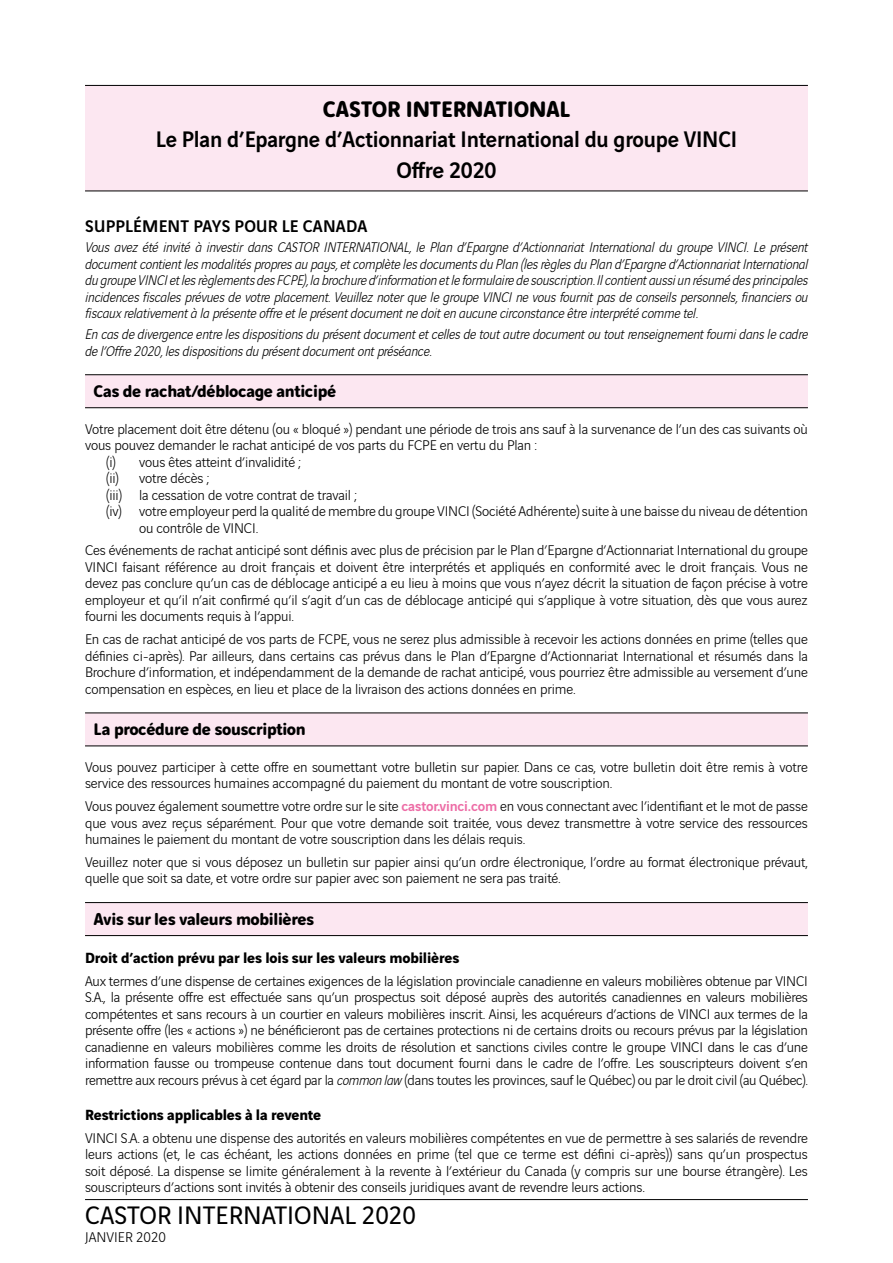
<style>
.page{position:relative;width:893px;height:1263px;background:#fff}
.page>*{position:absolute;margin:0;border:0;box-sizing:border-box;transform-origin:0 0}
.t1{font:27px "Vinci Sans";color:#000}
.t2{font:500 24px/30.8px "Vinci Sans";letter-spacing:-.01em;color:#000;text-align:center;scale:.96 1}
.t3{font:700 24px "Vinci Rounded";letter-spacing:-.01em;color:#000}
.t4{font:700 18px "Vinci Rounded";letter-spacing:-.02em;color:#000}
.t5{font:500 18px "Vinci Sans";letter-spacing:.01em;color:#000}
.t6{font:700 15.75px "Vinci Sans";letter-spacing:-.01em;color:#000}
.t7{font:300 15px/16.5px "Vinci Sans";letter-spacing:-.01em;color:#000;text-align:justify}
.t8{font:italic 300 15px/16.5px "Vinci Sans";letter-spacing:-.01em;color:#000;text-align:justify}
.s1{font-weight:500;color:#ed6da6}
.s2{font-style:italic}
</style>
<div class="page">
<hr style="left:85px;top:1199px;width:723px;height:1px;background:#000">
<div style="left:85px;top:85px;width:723px;height:106px;background:#fce7f1"></div>
<hr style="left:85px;top:85px;width:723px;height:1px;background:#000">
<hr style="left:85px;top:191px;width:723px;height:1px;background:#000">
<div style="left:85px;top:375px;width:723px;height:33px;background:#fce7f1"></div>
<hr style="left:85px;top:374px;width:723px;height:1px;background:#000">
<hr style="left:85px;top:407px;width:723px;height:1px;background:#000">
<div style="left:85px;top:713px;width:723px;height:33px;background:#fce7f1"></div>
<hr style="left:85px;top:712px;width:723px;height:1px;background:#000">
<hr style="left:85px;top:745px;width:723px;height:1px;background:#000">
<div style="left:85px;top:902px;width:723px;height:33px;background:#fce7f1"></div>
<hr style="left:85px;top:902px;width:723px;height:1px;background:#000">
<hr style="left:85px;top:935px;width:723px;height:1px;background:#000">
<h2 class="t3" style="left:323px;top:91px;width:249px">CASTOR INTERNATIONAL</h2>
<h2 class="t2" style="left:156px;top:122px;width:607px">Le Plan d’Epargne d’Actionnariat International du groupe VINCI<br>Offre 2020</h2>
<p class="t5" style="left:85px;top:212px;width:284px">SUPPLÉMENT PAYS POUR LE CANADA</p>
<p class="t8" style="left:85px;top:238px;width:724px">Vous avez été invité à investir dans CASTOR INTERNATIONAL, le Plan d’Epargne d’Actionnariat International du groupe VINCI. Le présent document contient les modalités propres au pays, et complète les documents du Plan (les règles du Plan d’Epargne d’Actionnariat International du groupe VINCI et les règlements des FCPE), la brochure d’information et le formulaire de souscription. Il contient aussi un résumé des principales incidences fiscales prévues de votre placement. Veuillez noter que le groupe VINCI ne vous fournit pas de conseils personnels, financiers ou fiscaux relativement à la présente offre et le présent document ne doit en aucune circonstance être interprété comme tel.</p>
<p class="t8" style="left:85px;top:325px;width:724px">En cas de divergence entre les dispositions du présent document et celles de tout autre document ou tout renseignement fourni dans le cadre de l’Offre 2020, les dispositions du présent document ont préséance.</p>
<p class="t4" style="left:94px;top:378px;width:244px">Cas de rachat/déblocage anticipé</p>
<p class="t7" style="left:85px;top:419px;width:724px">Votre placement doit être détenu (ou « bloqué ») pendant une période de trois ans sauf à la survenance de l’un des cas suivants où</p>
<p class="t7" style="left:85px;top:436px;width:454px">vous pouvez demander le rachat anticipé de vos parts du FCPE en vertu du Plan :</p>
<p class="t7" style="left:106px;top:452px;width:196px">(i) vous êtes atteint d’invalidité ;</p>
<p class="t7" style="left:106px;top:469px;width:105px">(ii) votre décès ;</p>
<p class="t7" style="left:106px;top:485px;width:252px">(iii) la cessation de votre contrat de travail ;</p>
<p class="t7" style="left:106px;top:502px;width:703px">(iv) votre employeur perd la qualité de membre du groupe VINCI (Société Adhérente) suite à une baisse du niveau de détention</p>
<p class="t7" style="left:139px;top:518px;width:121px">ou contrôle de VINCI.</p>
<p class="t7" style="left:85px;top:541px;width:724px">Ces événements de rachat anticipé sont définis avec plus de précision par le Plan d’Epargne d’Actionnariat International du groupe VINCI faisant référence au droit français et doivent être interprétés et appliqués en conformité avec le droit français. Vous ne devez pas conclure qu’un cas de déblocage anticipé a eu lieu à moins que vous n’ayez décrit la situation de façon précise à votre employeur et qu’il n’ait confirmé qu’il s’agit d’un cas de déblocage anticipé qui s’applique à votre situation, dès que vous aurez fourni les documents requis à l’appui.</p>
<p class="t7" style="left:85px;top:630px;width:724px">En cas de rachat anticipé de vos parts de FCPE, vous ne serez plus admissible à recevoir les actions données en prime (telles que définies ci-après). Par ailleurs, dans certains cas prévus dans le Plan d’Epargne d’Actionnariat International et résumés dans la Brochure d’information, et indépendamment de la demande de rachat anticipé, vous pourriez être admissible au versement d’une compensation en espèces, en lieu et place de la livraison des actions données en prime.</p>
<p class="t4" style="left:94px;top:716px;width:214px">La procédure de souscription</p>
<p class="t7" style="left:85px;top:757px;width:724px">Vous pouvez participer à cette offre en soumettant votre bulletin sur papier. Dans ce cas, votre bulletin doit être remis à votre service des ressources humaines accompagné du paiement du montant de votre souscription.</p>
<p class="t7" style="left:85px;top:797px;width:724px">Vous pouvez également soumettre votre ordre sur le site <span class="s1">castor.vinci.com</span> en vous connectant avec l’identifiant et le mot de passe que vous avez reçus séparément. Pour que votre demande soit traitée, vous devez transmettre à votre service des ressources humaines le paiement du montant de votre souscription dans les délais requis.</p>
<p class="t7" style="left:85px;top:852px;width:724px">Veuillez noter que si vous déposez un bulletin sur papier ainsi qu’un ordre électronique, l’ordre au format électronique prévaut, quelle que soit sa date, et votre ordre sur papier avec son paiement ne sera pas traité.</p>
<p class="t4" style="left:94px;top:906px;width:222px">Avis sur les valeurs mobilières</p>
<p class="t6" style="left:85px;top:945px;width:376px">Droit d’action prévu par les lois sur les valeurs mobilières</p>
<p class="t7" style="left:85px;top:971px;width:724px">Aux termes d’une dispense de certaines exigences de la législation provinciale canadienne en valeurs mobilières obtenue par VINCI S.A., la présente offre est effectuée sans qu’un prospectus soit déposé auprès des autorités canadiennes en valeurs mobilières compétentes et sans recours à un courtier en valeurs mobilières inscrit. Ainsi, les acquéreurs d’actions de VINCI aux termes de la présente offre (les « actions ») ne bénéficieront pas de certaines protections ni de certains droits ou recours prévus par la législation canadienne en valeurs mobilières comme les droits de résolution et sanctions civiles contre le groupe VINCI dans le cas d’une information fausse ou trompeuse contenue dans tout document fourni dans le cadre de l’offre. Les souscripteurs doivent s’en remettre aux recours prévus à cet égard par la <span class="s2">common law</span> (dans toutes les provinces, sauf le Québec) ou par le droit civil (au Québec).</p>
<p class="t6" style="left:85px;top:1102px;width:238px">Restrictions applicables à la revente</p>
<p class="t7" style="left:85px;top:1128px;width:724px">VINCI S.A. a obtenu une dispense des autorités en valeurs mobilières compétentes en vue de permettre à ses salariés de revendre leurs actions (et, le cas échéant, les actions données en prime (tel que ce terme est défini ci-après)) sans qu’un prospectus soit déposé. La dispense se limite généralement à la revente à l’extérieur du Canada (y compris sur une bourse étrangère). Les souscripteurs d’actions sont invités à obtenir des conseils juridiques avant de revendre leurs actions.</p>
<h1 class="t1" style="left:85px;top:1195px;width:332px">CASTOR INTERNATIONAL 2020</h1>
<p class="t7" style="left:85px;top:1228px;width:82px">JANVIER 2020</p>
</div>
